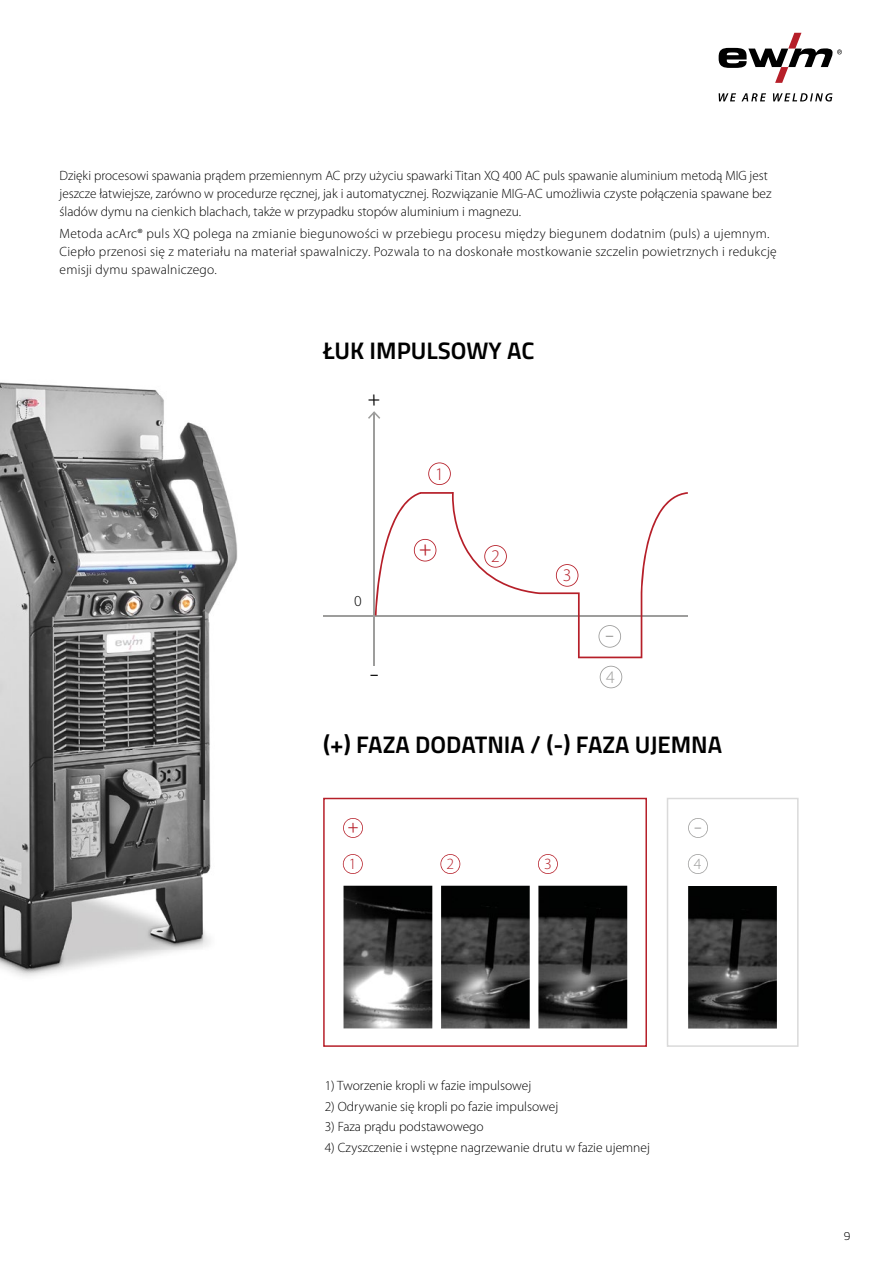
<style>
.page{position:relative;width:893px;height:1263px;background:#fff}
.page>*{position:absolute;margin:0;border:0;box-sizing:border-box;transform-origin:0 0}
.t1{font:700 24px "Titillium Text";color:#000}
.t2{font:300 17.85px "Myriad Pro";color:#b61f29}
.t3{font:300 17.85px "Myriad Pro";color:#9d9d9c}
.t4{font:300 15.75px "Myriad Pro";color:#b61f29}
.t5{font:300 15.75px "Myriad Pro";color:#9d9d9c}
.t6{font:300 13.5px/18px "Myriad Pro";color:#000}
.t7{font:300 13.5px/18px "Myriad Pro";letter-spacing:.02em;color:#000}
.t8{font:300 12px "Titillium Text";color:#000}
</style>
<div class="page">
<img style="left:0;top:382px;width:238px;height:595px">
<hr style="left:373px;top:412px;width:2px;height:254px;background:#9d9d9c">
<svg style="left:368px;top:411px;width:12px;height:8px"></svg>
<hr style="left:323px;top:615px;width:365px;height:2px;background:#9d9d9c">
<svg style="left:375px;top:492px;width:313px;height:166px"></svg>
<svg style="left:600px;top:666px;width:22px;height:22px"></svg>
<svg style="left:428px;top:462px;width:23px;height:23px"></svg>
<svg style="left:484px;top:545px;width:23px;height:23px"></svg>
<svg style="left:556px;top:564px;width:22px;height:23px"></svg>
<svg style="left:323px;top:798px;width:324px;height:249px"></svg>
<svg style="left:343px;top:854px;width:20px;height:20px"></svg>
<svg style="left:440px;top:854px;width:20px;height:20px"></svg>
<svg style="left:538px;top:854px;width:20px;height:20px"></svg>
<img style="left:432px;top:886px;width:1px;height:142px">
<img style="left:343px;top:886px;width:89px;height:142px">
<img style="left:441px;top:886px;width:89px;height:142px">
<img style="left:627px;top:886px;width:1px;height:142px">
<img style="left:538px;top:886px;width:89px;height:142px">
<svg style="left:719px;top:93px;width:113px;height:8px"></svg>
<svg style="left:719px;top:33px;width:123px;height:50px"></svg>
<svg style="left:598px;top:625px;width:23px;height:23px"></svg>
<svg style="left:414px;top:539px;width:22px;height:22px"></svg>
<svg style="left:343px;top:818px;width:20px;height:20px"></svg>
<svg style="left:667px;top:798px;width:132px;height:249px"></svg>
<p class="t6" style="left:60px;top:167px;width:713px">Dzięki procesowi spawania prądem przemiennym AC przy użyciu spawarki Titan XQ 400 AC puls spawanie aluminium metodą MIG jest jeszcze łatwiejsze, zarówno w procedurze ręcznej, jak i automatycznej. Rozwiązanie MIG-AC umożliwia czyste połączenia spawane bez śladów dymu na cienkich blachach, także w przypadku stopów aluminium i magnezu.</p>
<p class="t7" style="left:60px;top:225px;width:719px">Metoda acArc® puls XQ polega na zmianie biegunowości w przebiegu procesu między biegunem dodatnim (puls) a ujemnym.<br>Ciepło przenosi się z materiału na materiał spawalniczy. Pozwala to na doskonałe mostkowanie szczelin powietrznych i redukcję emisji dymu spawalniczego.</p>
<h1 class="t1" style="left:323px;top:333px;width:213px">ŁUK IMPULSOWY AC</h1>
<h2 class="t2" style="left:435px;top:464px;width:10px">1</h2>
<h2 class="t2" style="left:491px;top:547px;width:10px">2</h2>
<h2 class="t2" style="left:563px;top:566px;width:10px">3</h2>
<h2 class="t3" style="left:606px;top:667px;width:10px">4</h2>
<h1 class="t1" style="left:323px;top:726px;width:401px">(+) FAZA DODATNIA / (-) FAZA UJEMNA</h1>
<p class="t4" style="left:349px;top:855px;width:9px">1</p>
<p class="t4" style="left:447px;top:855px;width:9px">2</p>
<p class="t4" style="left:544px;top:855px;width:9px">3</p>
<p class="t5" style="left:694px;top:855px;width:9px">4</p>
<p class="t6" style="left:325px;top:1077px;width:208px">1) Tworzenie kropli w fazie impulsowej</p>
<p class="t6" style="left:325px;top:1097px;width:235px">2) Odrywanie się kropli po fazie impulsowej</p>
<p class="t6" style="left:325px;top:1118px;width:161px">3) Faza prądu podstawowego</p>
<p class="t6" style="left:325px;top:1138px;width:327px">4) Czyszczenie i wstępne nagrzewanie drutu w fazie ujemnej</p>
<p class="t8" style="left:844px;top:1227px;width:8px">9</p>
</div>
